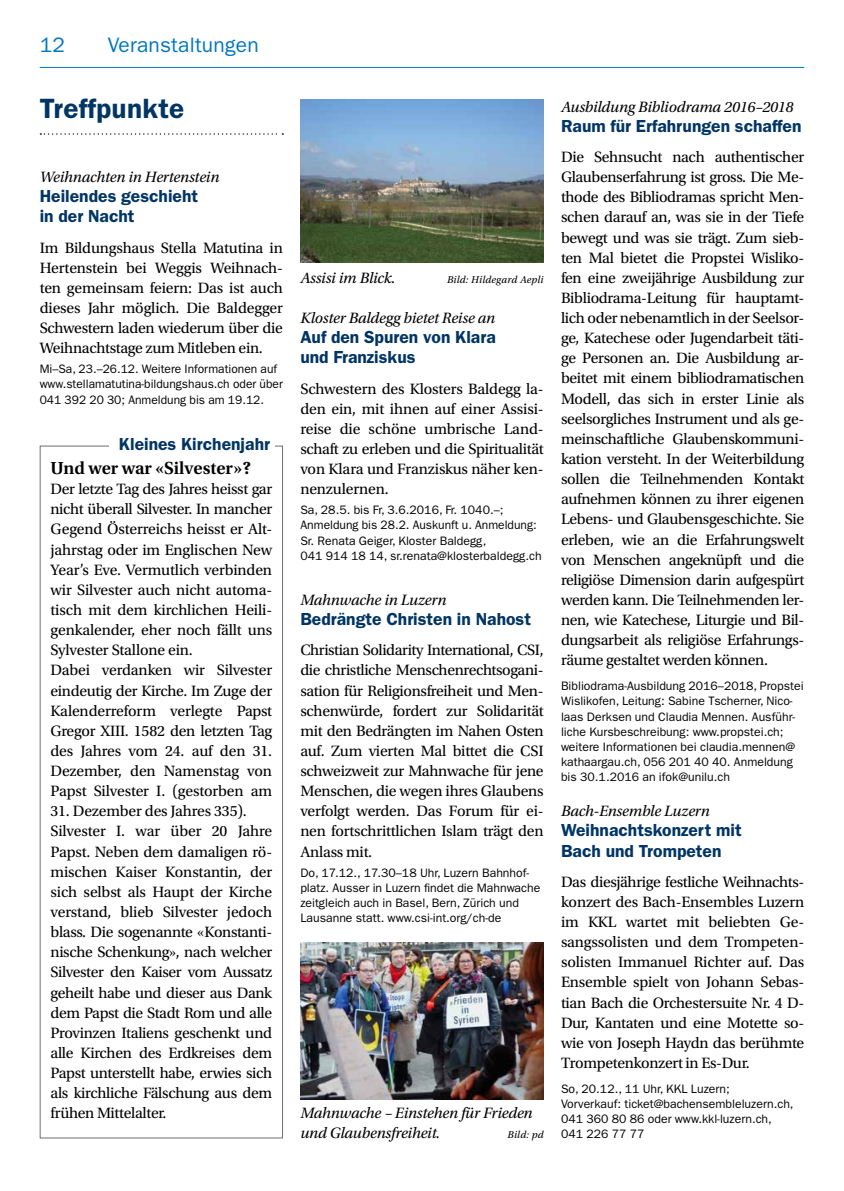
<style>
.page{position:relative;width:844px;height:1191px;background:#fff}
.page>*{position:absolute;margin:0;border:0;box-sizing:border-box;transform-origin:0 0}
.t1{font:600 28px "ITC Franklin Gothic Std";letter-spacing:.01em;color:#003564}
.t2{font:21px "ITC Franklin Gothic Std";letter-spacing:.01em;color:#0077be}
.t3{font:600 18.38px "Utopia Std";color:#000}
.t4{font:600 17.5px/20.1px "ITC Franklin Gothic Std";color:#003564}
.t5{font:15.75px/20.1px "Utopia Std";letter-spacing:-.02em;color:#000;text-align:justify}
.t6{font:italic 15.75px/20.1px "Utopia Std";letter-spacing:-.01em;color:#000}
.t7{font:12.25px/15px "ITC Franklin Gothic Std";color:#000}
.t8{font:italic 10.5px "Utopia Std";letter-spacing:.02em;color:#000}
</style>
<div class="page">
<hr style="left:40px;top:67px;width:764px;height:1px;background:#0077be">
<div style="left:40px;top:445px;width:243px;height:693px;border:1px solid #6e6e6e"></div>
<div style="left:109px;top:437px;width:166px;height:21px;background:#fff"></div>
<svg style="left:40px;top:133px;width:243px;height:2px"></svg>
<img style="left:300px;top:99px;width:243px;height:164px">
<img style="left:300px;top:942px;width:243px;height:157px">
<h2 class="t2" style="left:40px;top:33px;width:27px">12</h2>
<h2 class="t2" style="left:108px;top:33px;width:152px">Veranstaltungen</h2>
<h1 class="t1" style="left:40px;top:92px;width:146px">Treffpunkte</h1>
<p class="t6" style="left:40px;top:167px;width:181px">Weihnachten in Hertenstein</p>
<p class="t4" style="left:40px;top:186px;width:160px">Heilendes geschieht in der Nacht</p>
<p class="t5" style="left:40px;top:238px;width:245px">Im Bildungshaus Stella Matutina in Hertenstein bei Weggis Weihnach&shy;ten gemeinsam feiern: Das ist auch dieses Jahr möglich. Die Baldegger Schwestern laden wiederum über die Weihnachtstage zum Mitleben ein.</p>
<p class="t7" style="left:40px;top:362px;width:244px">Mi–Sa, 23.–26.12. Weitere Informationen auf www.stellamatutina-bildungshaus.ch oder über<br>041 392 20 30; Anmeldung bis am 19.12.</p>
<p class="t4" style="left:119px;top:433px;width:153px">Kleines Kirchenjahr</p>
<p class="t3" style="left:50px;top:458px;width:202px">Und wer war «Silvester»?</p>
<p class="t5" style="left:50px;top:479px;width:223px;text-align:left">Der letzte Tag des Jahres heisst gar nicht überall Silvester. In mancher<br>Gegend Österreichs heisst er Alt&shy;jahrstag oder im Englischen New<br>Year’s Eve. Vermutlich verbinden wir Silvester auch nicht automa&shy;tisch mit dem kirchlichen Heili&shy;genkalender, eher noch fällt uns<br>Sylvester Stallone ein.<br>Dabei verdanken wir Silvester eindeutig der Kirche. Im Zuge der<br>Kalenderreform verlegte Papst<br>Gregor XIII. 1582 den letzten Tag des Jahres vom 24. auf den 31.<br>Dezember, den Namenstag von<br>Papst Silvester I. (gestorben am</p>
<p class="t5" style="left:50px;top:801px;width:223px;text-align:left">31. Dezember des Jahres 335).<br>Silvester I. war über 20 Jahre<br>Papst. Neben dem damaligen rö&shy;mischen Kaiser Konstantin, der sich selbst als Haupt der Kirche verstand, blieb Silvester jedoch blass. Die sogenannte «Konstanti&shy;nische Schenkung», nach welcher<br>Silvester den Kaiser vom Aussatz geheilt habe und dieser aus Dank dem Papst die Stadt Rom und alle<br>Provinzen Italiens geschenkt und alle Kirchen des Erdkreises dem<br>Papst unterstellt habe, erwies sich als kirchliche Fälschung aus dem frühen Mittelalter.</p>
<p class="t6" style="left:300px;top:268px;width:97px">Assisi im Blick.</p>
<p class="t8" style="left:447px;top:274px;width:98px">Bild: Hildegard Aepli</p>
<p class="t6" style="left:300px;top:308px;width:196px">Kloster Baldegg bietet Reise an</p>
<p class="t4" style="left:300px;top:327px;width:197px">Auf den Spuren von Klara und Franziskus</p>
<p class="t5" style="left:300px;top:378px;width:245px">Schwestern des Klosters Baldegg la&shy;den ein, mit ihnen auf einer Assisi&shy;reise die schöne umbrische Land&shy;schaft zu erleben und die Spiritualität von Klara und Franziskus näher ken&shy;nenzulernen.</p>
<p class="t7" style="left:300px;top:503px;width:243px">Sa, 28.5. bis Fr, 3.6.2016, Fr. 1040.–; Anmeldung bis 28.2. Auskunft u. Anmeldung:<br>Sr. Renata Geiger, Kloster Baldegg,<br>041 914 18 14, sr.renata@klosterbaldegg.ch</p>
<p class="t6" style="left:300px;top:590px;width:147px">Mahnwache in Luzern</p>
<p class="t4" style="left:300px;top:609px;width:232px">Bedrängte Christen in Nahost</p>
<p class="t5" style="left:300px;top:640px;width:245px">Christian Solidarity International, CSI, die christliche Menschenrechtsogani&shy;sation für Religionsfreiheit und Men&shy;schenwürde, fordert zur Solidarität mit den Bedrängten im Nahen Osten auf. Zum vierten Mal bittet die CSI schweizweit zur Mahnwache für jene Menschen, die wegen ihres Glaubens verfolgt werden. Das Forum für ei&shy;nen fortschrittlichen Islam trägt den Anlass mit.</p>
<p class="t7" style="left:300px;top:865px;width:241px">Do, 17.12., 17.30–18 Uhr, Luzern Bahnhof&shy;platz. Ausser in Luzern findet die Mahnwache zeitgleich auch in Basel, Bern, Zürich und Lausanne statt. www.csi-int.org/ch-de</p>
<p class="t6" style="left:300px;top:1103px;width:234px">Mahnwache – Einstehen für Frieden und Glaubensfreiheit.</p>
<p class="t8" style="left:507px;top:1129px;width:38px">Bild: pd</p>
<p class="t6" style="left:561px;top:97px;width:234px">Ausbildung Bibliodrama 2016–2018</p>
<p class="t4" style="left:561px;top:116px;width:242px">Raum für Erfahrungen schaffen</p>
<p class="t5" style="left:561px;top:147px;width:245px">Die Sehnsucht nach authentischer Glaubenserfahrung ist gross. Die Me&shy;thode des Bibliodramas spricht Men&shy;schen darauf an, was sie in der Tiefe bewegt und was sie trägt. Zum sieb&shy;ten Mal bietet die Propstei Wisliko&shy;fen eine zweijährige Ausbildung zur Bibliodrama-Leitung für hauptamt&shy;lich oder nebenamtlich in der Seelsor&shy;ge, Katechese oder Jugendarbeit täti&shy;ge Personen an. Die Ausbildung ar&shy;beitet mit einem bibliodramatischen Modell, das sich in erster Linie als seelsorgliches Instrument und als ge&shy;meinschaftliche Glaubenskommuni&shy;kation versteht. In der Weiterbildung sollen die Teilnehmenden Kontakt aufnehmen können zu ihrer eigenen Lebens- und Glaubensgeschichte. Sie erleben, wie an die Erfahrungswelt von Menschen angeknüpft und die religiöse Dimension darin aufgespürt werden kann. Die Teilnehmenden ler&shy;nen, wie Katechese, Liturgie und Bil&shy;dungsarbeit als religiöse Erfahrungs&shy;räume gestaltet werden können.</p>
<p class="t7" style="left:561px;top:678px;width:244px">Bibliodrama-Ausbildung 2016–2018, Propstei Wislikofen, Leitung: Sabine Tscherner, Nico&shy;laas Derksen und Claudia Mennen. Ausführ&shy;liche Kursbeschreibung: www.propstei.ch; weitere Informationen bei claudia.mennen@ kath aargau.ch, 056 201 40 40. Anmeldung bis 30.1.2016 an ifok@unilu.ch</p>
<p class="t6" style="left:561px;top:801px;width:150px">Bach-Ensemble Luzern</p>
<p class="t4" style="left:561px;top:820px;width:182px">Weihnachtskonzert mit<br>Bach und Trompeten</p>
<p class="t5" style="left:561px;top:872px;width:245px">Das diesjährige festliche Weihnachts&shy;konzert des Bach-Ensembles Luzern im KKL wartet mit beliebten Ge&shy;sangssolisten und dem Trompeten&shy;solisten Immanuel Richter auf. Das Ensemble spielt von Johann Sebas&shy;tian Bach die Orchestersuite Nr. 4 D-Dur, Kantaten und eine Motette so&shy;wie von Joseph Haydn das berühmte Trompetenkonzert in Es-Dur.</p>
<p class="t7" style="left:561px;top:1081px;width:234px">So, 20.12., 11 Uhr, KKL Luzern;<br>Vorverkauf: ticket@bachensembleluzern.ch,<br>041 360 80 86 oder www.kkl-luzern.ch,<br>041 226 77 77</p>
</div>
